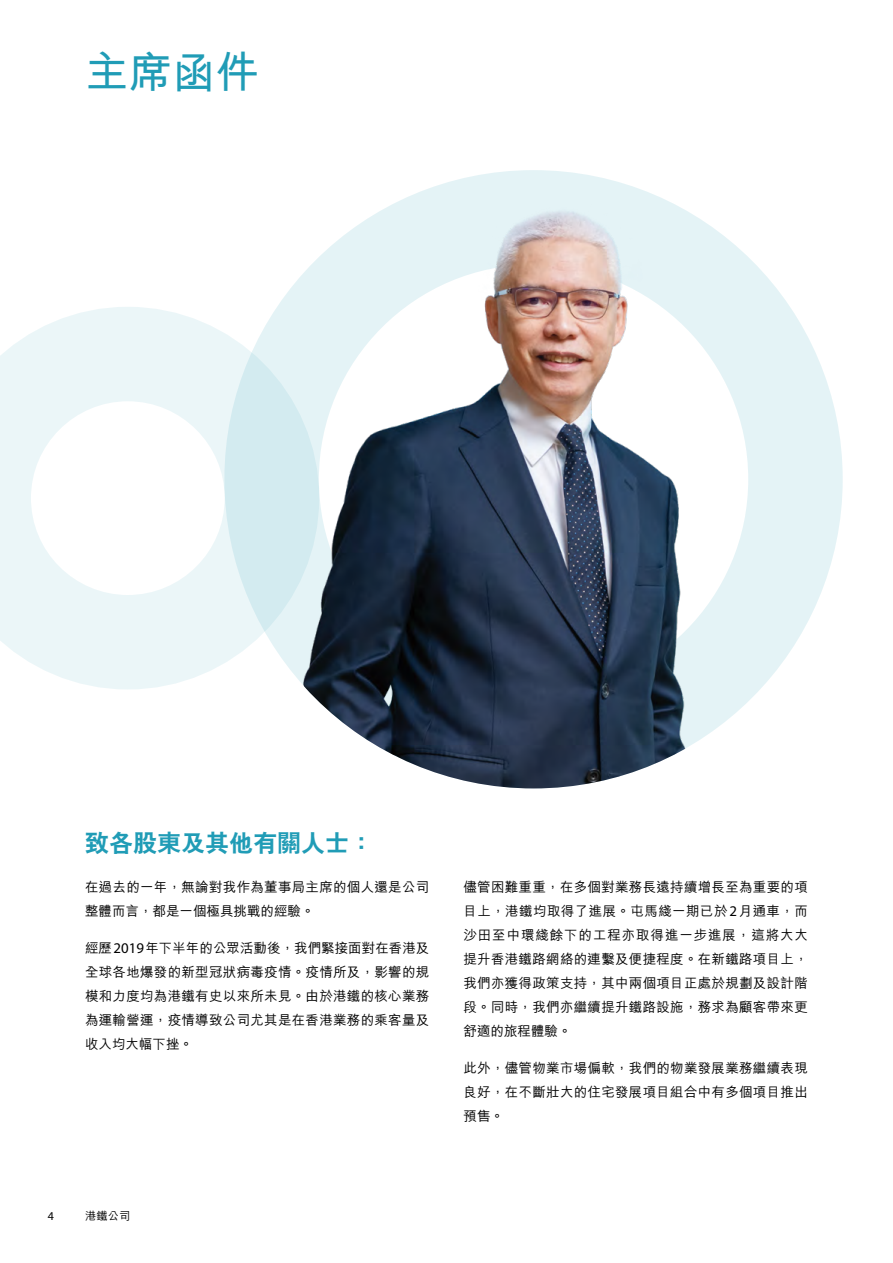
<style>
.page{position:relative;width:893px;height:1263px;background:#fff}
.page>*{position:absolute;margin:0;border:0;box-sizing:border-box;transform-origin:0 0}
.C_Title{font:700 43.5px "M Hei HK";color:#209cb6}
.C_Level_1{font:800 24px "C Hei 2 HK";color:#209cb6}
.C_Body{font:500 13.5px/24px "M Hei HK";letter-spacing:.02em;color:#000;text-align:justify}
.t1{font:12px "Myriad Pro";color:#000}
.t2{font:500 11.25px "M Hei HK";color:#000}
.s1{font-family:"Myriad Pro";font-weight:400;font-size:14.85px}
</style>
<div class="page">
<svg style="left:0;top:307px;width:306px;height:382px"></svg>
<img style="left:224px;top:170px;width:619px;height:618px;border-radius:309px">
<p class="C_Title" style="left:85px;top:40px;width:175px">主席函件</p>
<p class="C_Level_1" style="left:85px;top:827px;width:289px">致各股東及其他有關人士：</p>
<p class="C_Body" style="left:85px;top:874px;width:346px">在過去的一年，無論對我作為董事局主席的個人還是公司整體而言，都是一個極具挑戰的經驗。</p>
<p class="C_Body" style="left:85px;top:935px;width:346px">經歷<span class="s1">2019</span>年下半年的公眾活動後，我們緊接面對在香港及全球各地爆發的新型冠狀病毒疫情。疫情所及，影響的規模和力度均為港鐵有史以來所未見。由於港鐵的核心業務為運輸營運，疫情導致公司尤其是在香港業務的乘客量及收入均大幅下挫。</p>
<p class="C_Body" style="left:463px;top:874px;width:346px">儘管困難重重，在多個對業務長遠持續增長至為重要的項目上，港鐵均取得了進展。屯馬綫一期已於<span class="s1">2</span>月通車，而沙田至中環綫餘下的工程亦取得進一步進展，這將大大提升香港鐵路網絡的連繫及便捷程度。在新鐵路項目上，我們亦獲得政策支持，其中兩個項目正處於規劃及設計階段。同時，我們亦繼續提升鐵路設施，務求為顧客帶來更舒適的旅程體驗。</p>
<p class="C_Body" style="left:463px;top:1055px;width:346px">此外，儘管物業市場偏軟，我們的物業發展業務繼續表現良好，在不斷壯大的住宅發展項目組合中有多個項目推出預售。</p>
<p class="t1" style="left:48px;top:1210px;width:8px">4</p>
<p class="t2" style="left:85px;top:1208px;width:46px">港鐵公司</p>
</div>
